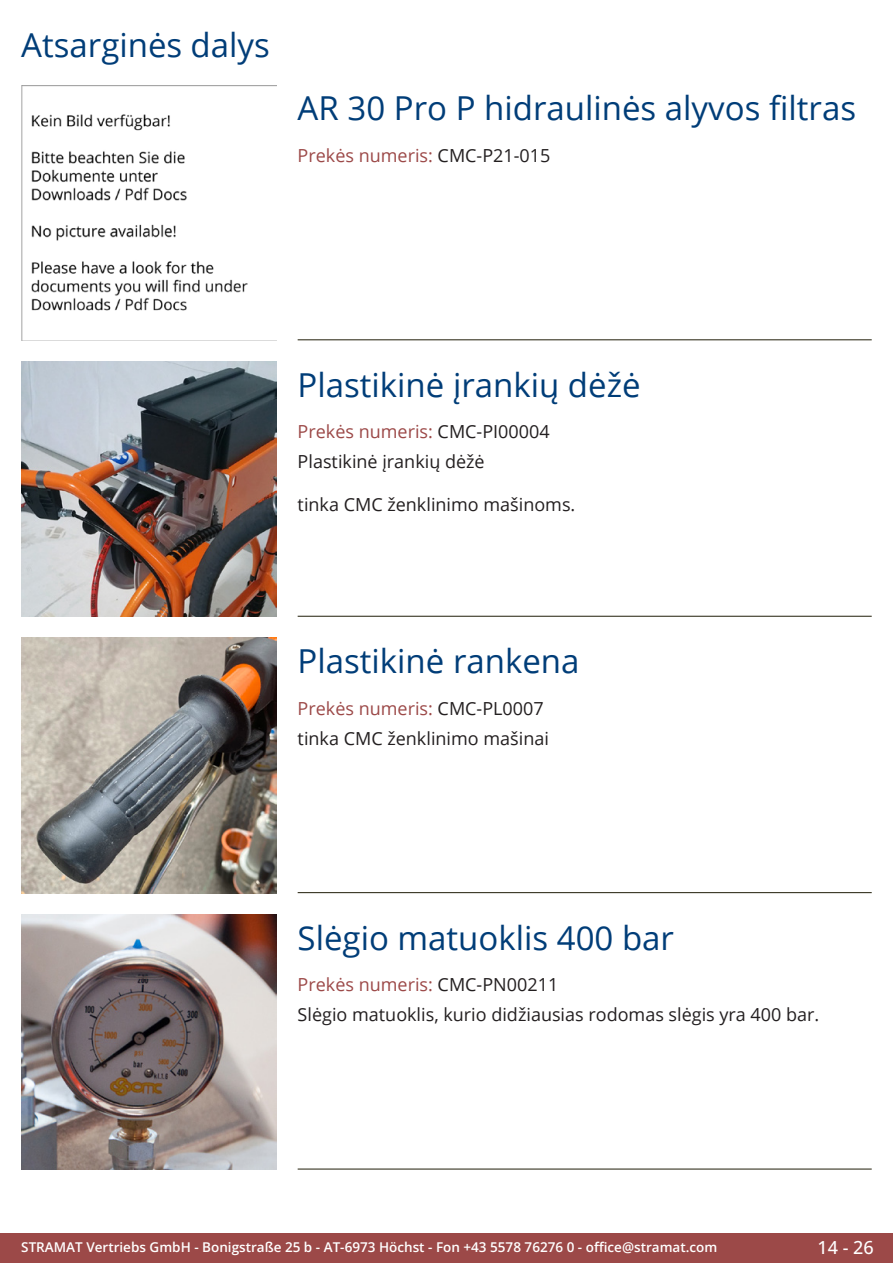
<style>
.page{position:relative;width:893px;height:1263px;background:#fff}
.page>*{position:absolute;margin:0;border:0;box-sizing:border-box;transform-origin:0 0}
.Produkttitel{font:33px "Open Sans";color:#003d78}
.RastTitel{font:33px "Open Sans";color:#003d78}
.Beschreibung_Text{font:18px "Open Sans";color:#231f20}
.TechDaten_Überschrif{font:18px "Open Sans";color:#9c4948}
.t1{font:500 18px "Open Sans";color:#fff}
.t2{font:600 13.5px "Open Sans";color:#fff}
.s1{color:#231f20}
</style>
<div class="page">
<div style="left:0;top:1233px;width:893px;height:30px;background:#9c4948"></div>
<hr style="left:298px;top:340px;width:574px;height:1px;background:#201d08">
<hr style="left:298px;top:616px;width:574px;height:1px;background:#201d08">
<hr style="left:298px;top:892px;width:574px;height:1px;background:#201d08">
<hr style="left:298px;top:1169px;width:574px;height:1px;background:#201d08">
<img style="left:21px;top:85px;width:255px;height:255px">
<img style="left:21px;top:361px;width:255px;height:256px">
<img style="left:21px;top:638px;width:255px;height:255px">
<img style="left:21px;top:914px;width:255px;height:255px">
<p class="RastTitel" style="left:21px;top:22px;width:250px">Atsarginės dalys</p>
<p class="Produkttitel" style="left:298px;top:86px;width:560px">AR 30 Pro P hidraulinės alyvos filtras</p>
<p class="TechDaten_Überschrif" style="left:298px;top:143px;width:254px">Prekės numeris: <span class="s1">CMC-P21-015</span></p>
<p class="Produkttitel" style="left:298px;top:362px;width:344px">Plastikinė įrankių dėžė</p>
<p class="TechDaten_Überschrif" style="left:298px;top:420px;width:254px">Prekės numeris: <span class="s1">CMC-PI00004</span></p>
<p class="Beschreibung_Text" style="left:298px;top:449px;width:189px">Plastikinė įrankių dėžė</p>
<p class="Beschreibung_Text" style="left:298px;top:492px;width:279px">tinka CMC ženklinimo mašinoms.</p>
<p class="Produkttitel" style="left:298px;top:638px;width:283px">Plastikinė rankena</p>
<p class="TechDaten_Überschrif" style="left:298px;top:696px;width:248px">Prekės numeris: <span class="s1">CMC-PL0007</span></p>
<p class="Beschreibung_Text" style="left:298px;top:726px;width:253px">tinka CMC ženklinimo mašinai</p>
<p class="Produkttitel" style="left:298px;top:915px;width:378px">Slėgio matuoklis 400 bar</p>
<p class="TechDaten_Überschrif" style="left:298px;top:972px;width:262px">Prekės numeris: <span class="s1">CMC-PN00211</span></p>
<p class="Beschreibung_Text" style="left:298px;top:1002px;width:523px">Slėgio matuoklis, kurio didžiausias rodomas slėgis yra 400 bar.</p>
<p class="t2" style="left:21px;top:1238px;width:698px">STRAMAT Vertriebs GmbH - Bonigstraße 25 b - AT-6973 Höchst - Fon +43 5578 76276 0 - office@stramat.com</p>
<p class="t1" style="left:817px;top:1234px;width:58px">14 - 26</p>
</div>
